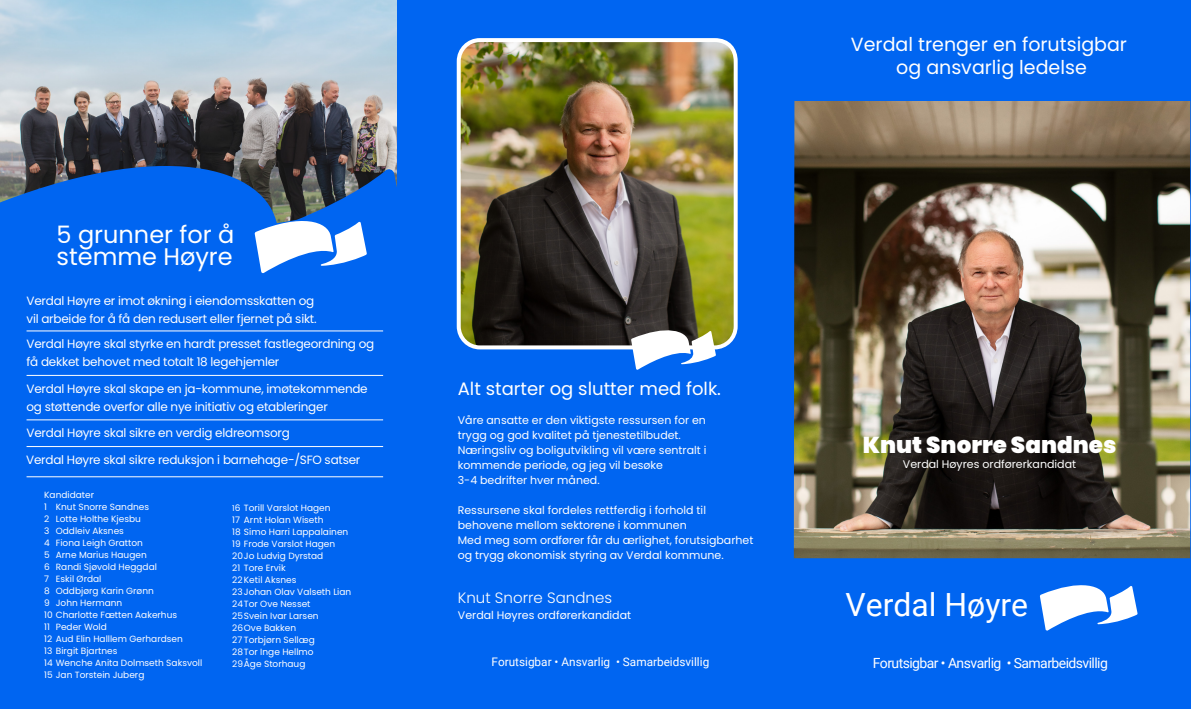
<style>
.page{position:relative;width:1191px;height:709px;background:#fff}
.page>*{position:absolute;margin:0;border:0;box-sizing:border-box;transform-origin:0 0}
.t1{font:31.9px "Roboto";color:#fff}
.t2{font:24px/22.4px "Poppins";color:#fff}
.t3{font:900 23px "Poppins";color:#fff}
.t4{font:19px/22.8px "Poppins";color:#fff;text-align:center}
.t5{font:18px "Poppins";color:#fff}
.t6{font:300 15px "Poppins";color:#fff}
.t7{font:14px "Roboto";letter-spacing:-.04em;color:#fff}
.t8{font:12px/18px "Poppins";letter-spacing:-.02em;color:#fff}
.t9{font:11.8px "Roboto";color:#fff}
.t10{font:11px/15px "Poppins";color:#fff}
.t11{font:9px/12px "Poppins";color:#fff}
.s1{font-size:8px}
</style>
<div class="page">
<div style="left:397px;top:0;width:390px;height:709px;background:#0065f1"></div>
<div style="left:0;top:0;width:397px;height:709px;background:#0065f1"></div>
<div style="left:787px;top:0;width:404px;height:709px;background:#0065f1"></div>
<img style="left:794px;top:101px;width:396px;height:457px">
<svg style="left:1039px;top:585px;width:98px;height:46px"></svg>
<img style="left:459px;top:40px;width:276px;height:307px">
<div style="left:457px;top:38px;width:280px;height:311px;border:4px solid #fff;border-radius:21px"></div>
<svg style="left:631px;top:324px;width:85px;height:46px"></svg>
<img style="left:0;top:0;width:397px;height:168px">
<svg style="left:0;top:135px;width:288px;height:197px"></svg>
<svg style="left:236px;top:168px;width:182px;height:173px"></svg>
<hr style="left:27px;top:330px;width:356px;height:1px;background:#fff">
<hr style="left:27px;top:375px;width:356px;height:1px;background:#fff">
<hr style="left:27px;top:419px;width:356px;height:1px;background:#fff">
<hr style="left:27px;top:446px;width:356px;height:1px;background:#fff">
<hr style="left:27px;top:476px;width:356px;height:1px;background:#fff">
<h2 class="t2" style="left:57px;top:223px;width:179px">5 grunner for å stemme Høyre</h2>
<h3 class="t8" style="left:27px;top:292px;width:291px">Verdal Høyre er imot økning i eiendomsskatten og vil arbeide for å få den redusert eller fjernet på sikt.</h3>
<h3 class="t8" style="left:27px;top:335px;width:349px">Verdal Høyre skal styrke en hardt presset fastlegeordning og få dekket behovet med totalt 18 legehjemler</h3>
<h3 class="t8" style="left:27px;top:380px;width:343px">Verdal Høyre skal skape en ja-kommune, imøtekommende og støttende overfor alle nye initiativ og etableringer</h3>
<h3 class="t8" style="left:27px;top:423px;width:265px">Verdal Høyre skal sikre en verdig eldreomsorg</h3>
<h3 class="t8" style="left:26px;top:451px;width:336px">Verdal Høyre skal sikre reduksjon i barnehage-/SFO satser</h3>
<p class="t11" style="left:44px;top:489px;width:159px">Kandidater<br>1 Knut Snorre Sandnes<br>2 Lotte Holthe Kjesbu<br>3 Oddleiv Aksnes<br>4 Fiona Leigh Gratton<br>5 Arne Marius Haugen<br>6 Randi Sjøvold Heggdal<br>7 Eskil Ørdal<br>8 Oddbjørg Karin Grønn<br>9 John Hermann<br>10 Charlotte Fætten Aakerhus<br>11 Peder Wold<br>12 Aud Elin Halllem Gerhardsen<br>13 Birgit Bjartnes<br>14 Wenche Anita Dolmseth Saksvoll<br>15 Jan Torstein Juberg</p>
<p class="t11" style="left:232px;top:501px;width:121px"><span class="s1">1</span>6 Torill Varslot Hagen<br>17 Arnt Holan Wiseth<br>18 Simo Harri Lappalainen<br>19 Frode Varslot Hagen<br>20 Jo Ludvig Dyrstad<br>21 Tore Ervik<br>22 Ketil Aksnes<br>23 Johan Olav Valseth Lian<br>24 Tor Ove Nesset<br>25 Svein Ivar Larsen<br>26 Ove Bakken<br>27 Torbjørn Sellæg<br>28 Tor Inge Hellmo<br>29 Åge Storhaug</p>
<h3 class="t5" style="left:458px;top:378px;width:265px">Alt starter og slutter med folk.</h3>
<p class="t10" style="left:458px;top:412px;width:250px">Våre ansatte er den viktigste ressursen for en trygg og god kvalitet på tjenestetilbudet.<br>Næringsliv og boligutvikling vil være sentralt i kommende periode, og jeg vil besøke<br>3-4 bedrifter hver måned.</p>
<p class="t10" style="left:458px;top:502px;width:297px">Ressursene skal fordeles rettferdig i forhold til behovene mellom sektorene i kommunen<br>Med meg som ordfører får du ærlighet, forutsigbarhet og trygg økonomisk styring av Verdal kommune.</p>
<h3 class="t6" style="left:458px;top:589px;width:156px">Knut Snorre Sandnes</h3>
<p class="t10" style="left:458px;top:607px;width:175px">Verdal Høyres ordførerkandidat</p>
<h3 class="t9" style="left:491px;top:653px;width:219px">Forutsigbar • Ansvarlig • Samarbeidsvillig</h3>
<h3 class="t4" style="left:851px;top:33px;width:278px">Verdal trenger en forutsigbar og ansvarlig ledelse</h3>
<h3 class="t3" style="left:862px;top:431px;width:255px">Knut Snorre Sandnes</h3>
<p class="t10" style="left:903px;top:457px;width:175px">Verdal Høyres ordførerkandidat</p>
<h1 class="t1" style="left:845px;top:582px;width:184px">Verdal Høyre</h1>
<h3 class="t7" style="left:872px;top:653px;width:237px">Forutsigbar • Ansvarlig • Samarbeidsvillig</h3>
</div>
